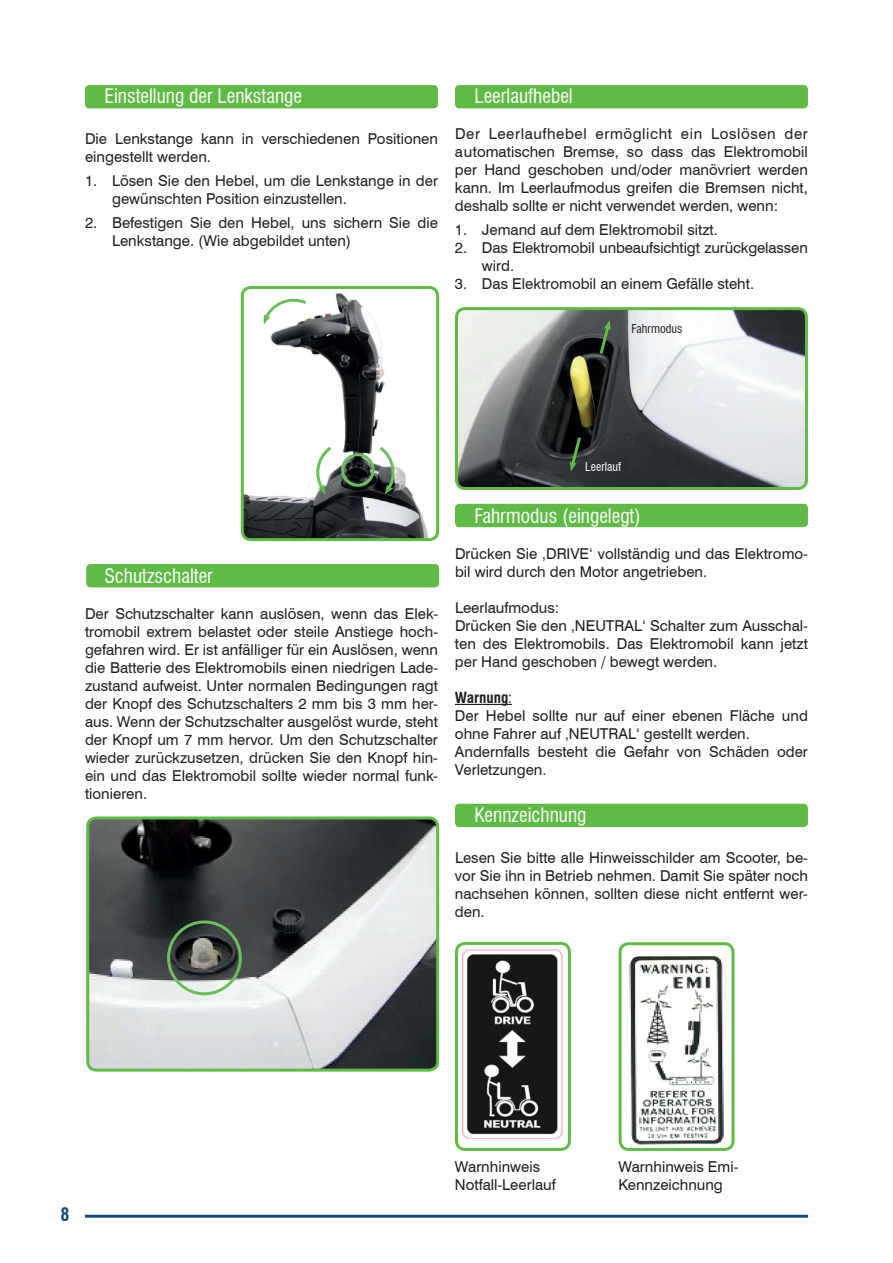
<style>
.page{position:relative;width:893px;height:1263px;background:#fff}
.page>*{position:absolute;margin:0;border:0;box-sizing:border-box;transform-origin:0 0}
.t1{font:condensed 19.5px "Swiss 721 BT";color:#fff}
.t2{font:700 condensed 18px "Swiss 721 BT";color:#144a7c}
.t3{font:15px/18px "Swiss 721 BT";color:#231f20}
.t4{font:condensed 12px "Swiss 721 BT";color:#231f20}
.t5{font:condensed 12px "Swiss 721 BT";color:#fff}
.s1{font-weight:700;font-stretch:condensed}
.s2{font-stretch:condensed}
</style>
<div class="page">
<hr style="left:85px;top:1215px;width:723px;height:3px;background:#144a7c">
<div style="left:85px;top:85px;width:353px;height:23px;background:#60bb46;border-radius:4px"></div>
<div style="left:86px;top:564px;width:353px;height:23px;background:#60bb46;border-radius:4px"></div>
<div style="left:455px;top:504px;width:353px;height:23px;background:#60bb46;border-radius:4px"></div>
<div style="left:455px;top:85px;width:353px;height:23px;background:#60bb46;border-radius:4px"></div>
<div style="left:455px;top:804px;width:353px;height:23px;background:#60bb46;border-radius:4px"></div>
<img style="left:89px;top:820px;width:349px;height:250px">
<div style="left:86px;top:816px;width:353px;height:255px;border:3px solid #60bb46;border-radius:9px"></div>
<div style="left:167px;top:920px;width:75px;height:75px;border:3px solid #6cbe5d;border-radius:50%"></div>
<img style="left:459px;top:946px;width:108px;height:193px">
<div style="left:455px;top:942px;width:116px;height:209px;border:3px solid #60bb46;border-radius:9px"></div>
<img style="left:620px;top:945px;width:107px;height:203px">
<div style="left:619px;top:942px;width:115px;height:209px;border:3px solid #60bb46;border-radius:9px"></div>
<hr style="left:455px;top:704px;width:53px;height:1px;background:#231f20">
<img style="left:242px;top:287px;width:196px;height:253px">
<div style="left:241px;top:286px;width:198px;height:255px;border:3px solid #60bb46;border-radius:9px"></div>
<svg style="left:262px;top:296px;width:47px;height:29px"></svg>
<div style="left:341px;top:453px;width:34px;height:34px;border:3px solid #6cbe5d;border-radius:50%"></div>
<svg style="left:314px;top:444px;width:21px;height:51px"></svg>
<svg style="left:376px;top:444px;width:21px;height:51px"></svg>
<img style="left:459px;top:311px;width:345px;height:175px">
<div style="left:455px;top:307px;width:353px;height:183px;border:3px solid #60bb46;border-radius:9px"></div>
<svg style="left:569px;top:434px;width:14px;height:37px"></svg>
<svg style="left:597px;top:320px;width:15px;height:37px"></svg>
<h1 class="t1" style="left:104px;top:84px;width:199px">Einstellung der Lenkstange</h1>
<p class="t3" style="left:85px;top:130px;width:354px">Die Lenkstange kann in verschiedenen Positionen eingestellt werden.</p>
<p class="t3" style="left:112px;top:172px;width:327px;text-indent:-27px">1. Lösen Sie den Hebel, um die Lenkstange in der gewünschten Position einzustellen.</p>
<p class="t3" style="left:112px;top:214px;width:327px;text-indent:-27px">2. Befestigen Sie den Hebel, uns sichern Sie die<br>Lenkstange. (Wie abgebildet unten)</p>
<h1 class="t1" style="left:474px;top:84px;width:100px">Leerlaufhebel</h1>
<p class="t3" style="left:455px;top:125px;width:354px;text-align:justify">Der Leerlaufhebel ermöglicht ein Loslösen der automatischen Bremse, so dass das Elektromobil per Hand geschoben und/oder manövriert werden kann. Im Leerlaufmodus greifen die Bremsen nicht, deshalb sollte er nicht verwendet werden, wenn:</p>
<p class="t3" style="left:455px;top:221px;width:264px">1. Jemand auf dem Elektromobil sitzt.</p>
<p class="t3" style="left:482px;top:239px;width:327px;text-indent:-27px">2. Das Elektromobil unbeaufsichtigt zurückgelassen wird.</p>
<p class="t3" style="left:455px;top:275px;width:301px">3. Das Elektromobil an einem Gefälle steht.</p>
<p class="t4" style="left:631px;top:321px;width:53px">Fahrmodus</p>
<h1 class="t1" style="left:104px;top:564px;width:110px">Schutzschalter</h1>
<p class="t3" style="left:85px;top:605px;width:354px;text-align:justify">Der Schutzschalter kann auslösen, wenn das Elek&shy;tromobil extrem belastet oder steile Anstiege hoch&shy;gefahren wird. Er ist anfälliger für ein Auslösen, wenn die Batterie des Elektromobils einen niedrigen Lade&shy;zustand aufweist. Unter normalen Bedingungen ragt der Knopf des Schutzschalters 2 mm bis 3 mm her&shy;aus. Wenn der Schutzschalter ausgelöst wurde, steht der Knopf um 7 mm hervor. Um den Schutzschalter wieder zurückzusetzen, drücken Sie den Knopf hin&shy;ein und das Elektromobil sollte wieder normal funk&shy;tionieren.</p>
<p class="t5" style="left:585px;top:460px;width:38px">Leerlauf</p>
<h1 class="t1" style="left:474px;top:504px;width:168px">Fahrmodus (eingelegt)</h1>
<p class="t3" style="left:455px;top:544px;width:354px">Drücken Sie ‚DRIVE‘ vollständig und das Elektromo&shy;bil wird durch den Motor angetrieben.</p>
<p class="t3" style="left:455px;top:598px;width:354px">Leerlaufmodus:<br>Drücken Sie den ‚NEUTRAL‘ Schalter zum Ausschal&shy;ten des Elektromobils. Das Elektromobil kann jetzt per Hand geschoben / bewegt werden.</p>
<p class="t3" style="left:455px;top:688px;width:354px"><span class="s1">Warnung</span><span class="s2">:<br></span>Der Hebel sollte nur auf einer ebenen Fläche und ohne Fahrer auf ‚NEUTRAL‘ gestellt werden.<br>Andernfalls besteht die Gefahr von Schäden oder<br>Verletzungen.</p>
<h1 class="t1" style="left:474px;top:803px;width:114px">Kennzeichnung</h1>
<p class="t3" style="left:455px;top:849px;width:354px;text-align:justify">Lesen Sie bitte alle Hinweisschilder am Scooter, be&shy;vor Sie ihn in Betrieb nehmen. Damit Sie später noch nachsehen können, sollten diese nicht entfernt wer&shy;den.</p>
<p class="t2" style="left:61px;top:1204px;width:10px">8</p>
<p class="t3" style="left:455px;top:1158px;width:102px">Warnhinweis<br>Notfall-Leerlauf</p>
<p class="t3" style="left:619px;top:1158px;width:121px">Warnhinweis Emi-<br>Kennzeichnung</p>
</div>
